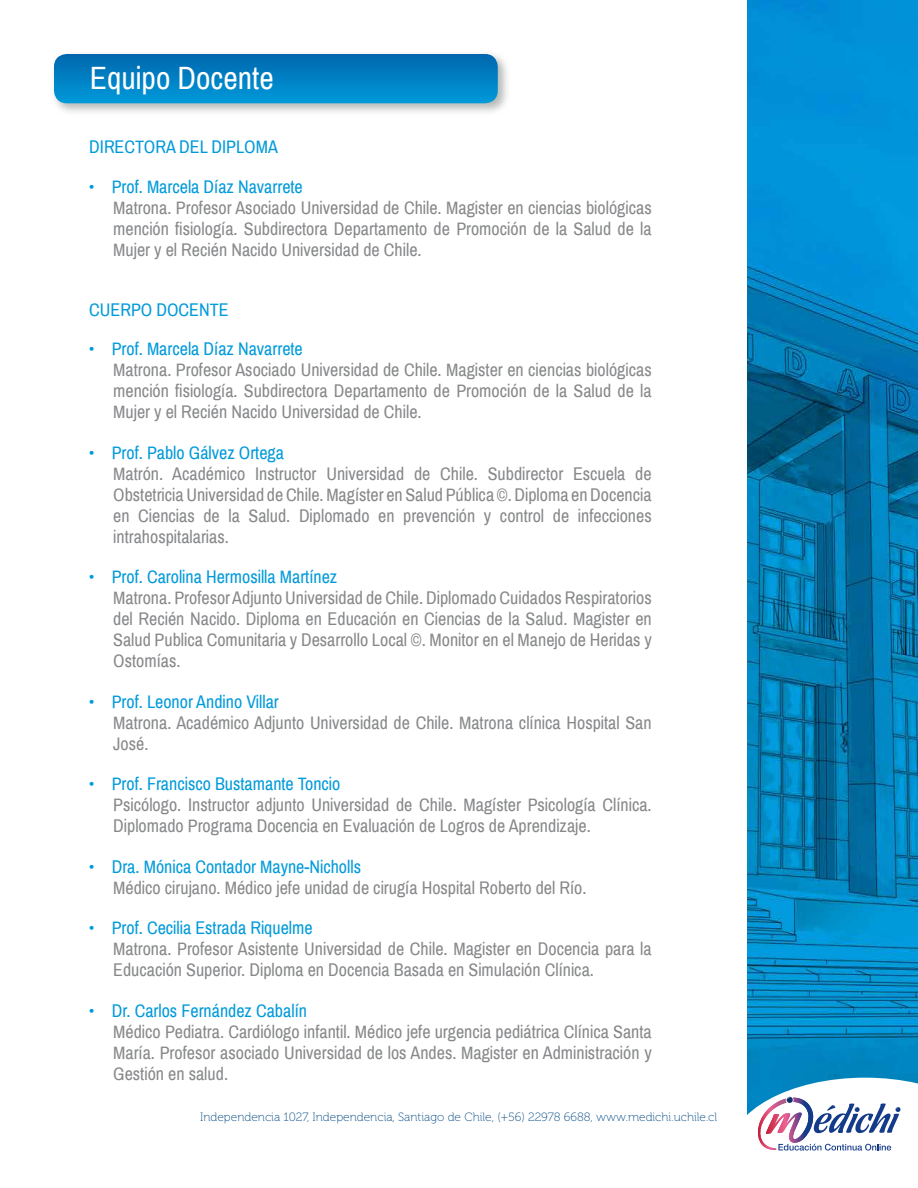
<style>
.page{position:relative;width:918px;height:1188px;background:#fff}
.page>*{position:absolute;margin:0;border:0;box-sizing:border-box;transform-origin:0 0}
.t1{font:31.5px "Archivo Narrow";color:#fff}
.t2{font:18px/21px "Archivo Narrow";color:#87888a;text-align:justify}
.t3{font:18px "Archivo Narrow";color:#009ada}
.t4{font:12px "Museo 100";color:#0c4f86}
</style>
<div class="page">
<img style="left:748px;top:0;width:170px;height:1078px">
<svg style="left:747px;top:1078px;width:171px;height:73px"></svg>
<div style="left:50px;top:50px;width:460px;height:66px;background:#9ba19e;opacity:.75"></div>
<svg style="left:54px;top:54px;width:444px;height:49px;background:#0180c3"></svg>
<h1 class="t1" style="left:90px;top:59px;width:185px">Equipo Docente</h1>
<p class="t3" style="left:89px;top:135px;width:190px">DIRECTORA DEL DIPLOMA</p>
<p class="t3" style="left:89px;top:176px;width:215px">• Prof. Marcela Díaz Navarrete</p>
<p class="t2" style="left:113px;top:198px;width:540px">Matrona. Profesor Asociado Universidad de Chile. Magister en ciencias biológicas mención fisiología. Subdirectora Departamento de Promoción de la Salud de la Mujer y el Recién Nacido Universidad de Chile.</p>
<p class="t3" style="left:89px;top:299px;width:141px">CUERPO DOCENTE</p>
<p class="t3" style="left:89px;top:338px;width:215px">• Prof. Marcela Díaz Navarrete</p>
<p class="t2" style="left:113px;top:360px;width:540px">Matrona. Profesor Asociado Universidad de Chile. Magister en ciencias biológicas mención fisiología. Subdirectora Departamento de Promoción de la Salud de la Mujer y el Recién Nacido Universidad de Chile.</p>
<p class="t3" style="left:89px;top:441px;width:196px">• Prof. Pablo Gálvez Ortega</p>
<p class="t2" style="left:113px;top:463px;width:540px">Matrón. Académico Instructor Universidad de Chile. Subdirector Escuela de Obstetricia Universidad de Chile. Magíster en Salud Pública ©. Diploma en Docencia en Ciencias de la Salud. Diplomado en prevención y control de infecciones intrahospitalarias.</p>
<p class="t3" style="left:89px;top:566px;width:250px">• Prof. Carolina Hermosilla Martínez</p>
<p class="t2" style="left:113px;top:588px;width:540px">Matrona. Profesor Adjunto Universidad de Chile. Diplomado Cuidados Respiratorios del Recién Nacido. Diploma en Educación en Ciencias de la Salud. Magister en Salud Publica Comunitaria y Desarrollo Local ©. Monitor en el Manejo de Heridas y Ostomías.</p>
<p class="t3" style="left:89px;top:690px;width:191px">• Prof. Leonor Andino Villar</p>
<p class="t2" style="left:113px;top:712px;width:540px">Matrona. Académico Adjunto Universidad de Chile. Matrona clínica Hospital San<br>José.</p>
<p class="t3" style="left:89px;top:773px;width:253px">• Prof. Francisco Bustamante Toncio</p>
<p class="t2" style="left:113px;top:795px;width:540px">Psicólogo. Instructor adjunto Universidad de Chile. Magíster Psicología Clínica.<br>Diplomado Programa Docencia en Evaluación de Logros de Aprendizaje.</p>
<p class="t3" style="left:89px;top:855px;width:273px">• Dra. Mónica Contador Mayne-Nicholls</p>
<p class="t2" style="left:113px;top:877px;width:475px">Médico cirujano. Médico jefe unidad de cirugía Hospital Roberto del Río.</p>
<p class="t3" style="left:89px;top:917px;width:225px">• Prof. Cecilia Estrada Riquelme</p>
<p class="t2" style="left:113px;top:939px;width:540px">Matrona. Profesor Asistente Universidad de Chile. Magister en Docencia para la<br>Educación Superior. Diploma en Docencia Basada en Simulación Clínica.</p>
<p class="t3" style="left:89px;top:999px;width:219px">• Dr. Carlos Fernández Cabalín</p>
<p class="t2" style="left:113px;top:1021px;width:540px">Médico Pediatra. Cardiólogo infantil. Médico jefe urgencia pediátrica Clínica Santa María. Profesor asociado Universidad de los Andes. Magister en Administración y Gestión en salud.</p>
<p class="t4" style="left:200px;top:1111px;width:518px">Independencia 1027, Independencia, Santiago de Chile, (+56) 22978 6688, www.medichi.uchile.cl</p>
</div>
